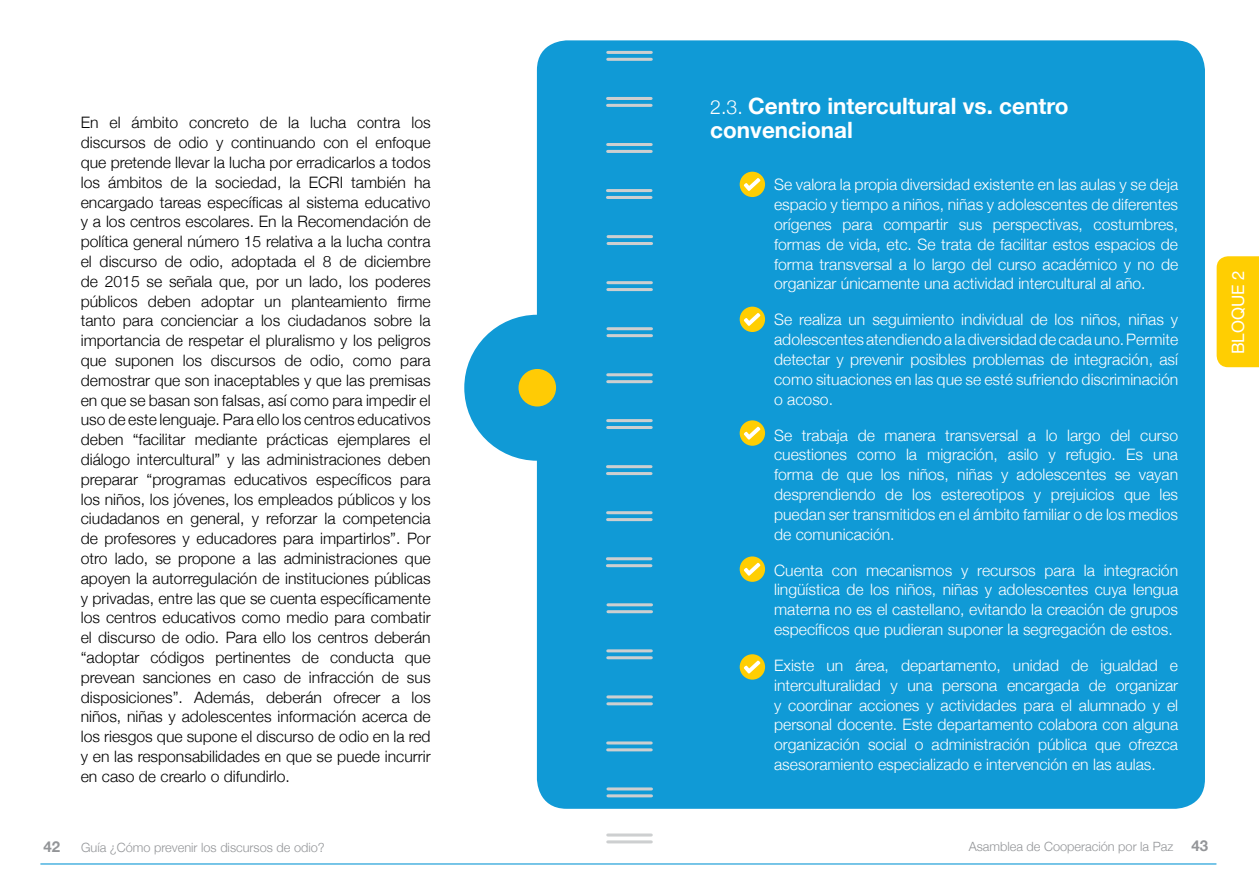
<style>
.page{position:relative;width:1259px;height:893px;background:#fff}
.page>*{position:absolute;margin:0;border:0;box-sizing:border-box;transform-origin:0 0}
.t1{font:700 22.5px/24px "Helvetica Neue";color:#fff}
.t2{font:16.95px "Helvetica Neue";color:#fff}
.t3{font:300 15.75px/19.8px "Helvetica Neue";color:#000;text-align:justify}
.t4{font:300 15.75px/19.8px "Helvetica Neue";color:#fff;text-align:justify}
.t5{font:700 15px "Helvetica Neue";color:#939598}
.t6{font:300 12.75px "Helvetica Neue";color:#939598}
.s1{font-weight:300;font-size:19.5px}
.s2{font-weight:700;font-size:15px}
</style>
<div class="page">
<hr style="left:40px;top:863px;width:1176px;height:1px;background:#109ad6">
<div style="left:537px;top:40px;width:668px;height:769px;background:#109ad6;border-radius:30px"></div>
<div style="left:739px;top:172px;width:26px;height:25px;background:#ffce02;border-radius:50%"></div>
<svg style="left:743px;top:178px;width:17px;height:13px"></svg>
<div style="left:739px;top:307px;width:26px;height:25px;background:#ffce02;border-radius:50%"></div>
<svg style="left:743px;top:313px;width:17px;height:13px"></svg>
<svg style="left:739px;top:420px;width:26px;height:26px"></svg>
<svg style="left:743px;top:426px;width:17px;height:14px"></svg>
<svg style="left:739px;top:556px;width:26px;height:26px"></svg>
<svg style="left:743px;top:562px;width:17px;height:14px"></svg>
<svg style="left:739px;top:654px;width:26px;height:26px"></svg>
<svg style="left:743px;top:660px;width:17px;height:14px"></svg>
<div style="left:464px;top:315px;width:146px;height:146px;background:#109ad6;border-radius:50%"></div>
<div style="left:518px;top:369px;width:38px;height:37px;background:#ffcb05;border-radius:50%"></div>
<hr style="left:608px;top:51px;width:43px;height:3px;background:#cdcfd0">
<hr style="left:608px;top:58px;width:43px;height:3px;background:#cdcfd0">
<hr style="left:608px;top:235px;width:43px;height:3px;background:#cdcfd0">
<hr style="left:608px;top:242px;width:43px;height:3px;background:#cdcfd0">
<hr style="left:607px;top:143px;width:44px;height:3px;background:#cdcfd0">
<hr style="left:607px;top:150px;width:44px;height:3px;background:#cdcfd0">
<hr style="left:608px;top:787px;width:43px;height:3px;background:#cdcfd0">
<hr style="left:608px;top:794px;width:43px;height:3px;background:#cdcfd0">
<hr style="left:608px;top:327px;width:43px;height:3px;background:#cdcfd0">
<hr style="left:608px;top:334px;width:43px;height:3px;background:#cdcfd0">
<hr style="left:607px;top:97px;width:44px;height:3px;background:#cdcfd0">
<hr style="left:607px;top:104px;width:44px;height:3px;background:#cdcfd0">
<hr style="left:608px;top:281px;width:43px;height:3px;background:#cdcfd0">
<hr style="left:608px;top:288px;width:43px;height:3px;background:#cdcfd0">
<hr style="left:607px;top:189px;width:44px;height:3px;background:#cdcfd0">
<hr style="left:607px;top:196px;width:44px;height:3px;background:#cdcfd0">
<hr style="left:608px;top:833px;width:43px;height:3px;background:#cdcfd0">
<hr style="left:608px;top:840px;width:43px;height:3px;background:#cdcfd0">
<hr style="left:608px;top:373px;width:43px;height:3px;background:#cdcfd0">
<hr style="left:608px;top:380px;width:43px;height:3px;background:#cdcfd0">
<hr style="left:608px;top:419px;width:43px;height:3px;background:#cdcfd0">
<hr style="left:608px;top:426px;width:43px;height:3px;background:#cdcfd0">
<hr style="left:608px;top:603px;width:43px;height:3px;background:#cdcfd0">
<hr style="left:608px;top:610px;width:43px;height:3px;background:#cdcfd0">
<hr style="left:607px;top:511px;width:44px;height:3px;background:#cdcfd0">
<hr style="left:607px;top:518px;width:44px;height:3px;background:#cdcfd0">
<hr style="left:608px;top:695px;width:43px;height:3px;background:#cdcfd0">
<hr style="left:608px;top:702px;width:43px;height:3px;background:#cdcfd0">
<hr style="left:607px;top:465px;width:44px;height:3px;background:#cdcfd0">
<hr style="left:607px;top:472px;width:44px;height:3px;background:#cdcfd0">
<hr style="left:608px;top:649px;width:43px;height:3px;background:#cdcfd0">
<hr style="left:608px;top:656px;width:43px;height:3px;background:#cdcfd0">
<hr style="left:607px;top:557px;width:44px;height:3px;background:#cdcfd0">
<hr style="left:607px;top:564px;width:44px;height:3px;background:#cdcfd0">
<hr style="left:608px;top:741px;width:43px;height:3px;background:#cdcfd0">
<hr style="left:608px;top:748px;width:43px;height:3px;background:#cdcfd0">
<div style="left:1216px;top:256px;width:43px;height:111px;background:#ffce02"></div>
<p class="t3" style="left:81px;top:112px;width:351px">En el ámbito concreto de la lucha contra los discursos de odio y continuando con el enfoque que pretende llevar la lucha por erradicarlos a todos los ámbitos de la sociedad, la ECRI también ha encargado tareas específicas al sistema educativo y a los centros escolares. En la Recomendación de política general número 15 relativa a la lucha contra el discurso de odio, adoptada el 8 de diciembre de 2015 se señala que, por un lado, los poderes públicos deben adoptar un planteamiento firme tanto para concienciar a los ciudadanos sobre la importancia de respetar el pluralismo y los peligros que suponen los discursos de odio, como para demostrar que son inaceptables y que las premisas en que se basan son falsas, así como para impedir el uso de este lenguaje. Para ello los centros educativos deben “facilitar mediante prácticas ejemplares el diálogo intercultural” y las administraciones deben preparar “programas educativos específicos para los niños, los jóvenes, los empleados públicos y los ciudadanos en general, y reforzar la competencia de profesores y educadores para impartirlos”. Por otro lado, se propone a las administraciones que apoyen la autorregulación de instituciones públicas y privadas, entre las que se cuenta específicamente los centros educativos como medio para combatir el discurso de odio. Para ello los centros deberán “adoptar códigos pertinentes de conducta que prevean sanciones en caso de infracción de sus disposiciones”. Además, deberán ofrecer a los niños, niñas y adolescentes información acerca de los riesgos que supone el discurso de odio en la red y en las responsabilidades en que se puede incurrir en caso de crearlo o difundirlo.</p>
<h1 class="t1" style="left:710px;top:94px;width:360px"><span class="s1">2.3.</span> Centro intercultural vs. centro convencional</h1>
<p class="t4" style="left:774px;top:174px;width:406px">Se valora la propia diversidad existente en las aulas y se deja espacio y tiempo a niños, niñas y adolescentes de diferentes orígenes para compartir sus perspectivas, costumbres, formas de vida, etc. Se trata de facilitar estos espacios de forma transversal a lo largo del curso académico y no de organizar únicamente una actividad intercultural al año.</p>
<p class="t4" style="left:774px;top:309px;width:405px">Se realiza un seguimiento individual de los niños, niñas y adolescentes atendiendo a la diversidad de cada uno. Permite detectar y prevenir posibles problemas de integración, así como situaciones en las que se esté sufriendo discriminación o acoso.</p>
<p class="t4" style="left:774px;top:424px;width:405px">Se trabaja de manera transversal a lo largo del curso cuestiones como la migración, asilo y refugio. Es una forma de que los niños, niñas y adolescentes se vayan desprendiendo de los estereotipos y prejuicios que les puedan ser transmitidos en el ámbito familiar o de los medios de comunicación.</p>
<p class="t4" style="left:774px;top:559px;width:405px">Cuenta con mecanismos y recursos para la integración lingüística de los niños, niñas y adolescentes cuya lengua materna no es el castellano, evitando la creación de grupos específicos que pudieran suponer la segregación de estos.</p>
<p class="t4" style="left:774px;top:654px;width:405px">Existe un área, departamento, unidad de igualdad e interculturalidad y una persona encargada de organizar y coordinar acciones y actividades para el alumnado y el personal docente. Este departamento colabora con alguna organización social o administración pública que ofrezca asesoramiento especializado e intervención en las aulas.</p>
<p class="t5" style="left:44px;top:835px;width:18px">42</p>
<p class="t6" style="left:81px;top:837px;width:245px">Guía ¿Cómo prevenir los discursos de odio?</p>
<p class="t6" style="left:968px;top:836px;width:241px">Asamblea de Cooperación por la Paz <span class="s2">43</span></p>
<p class="t2" style="left:1226px;top:354px;width:85px;rotate:-90deg">BLOQUE 2</p>
</div>
